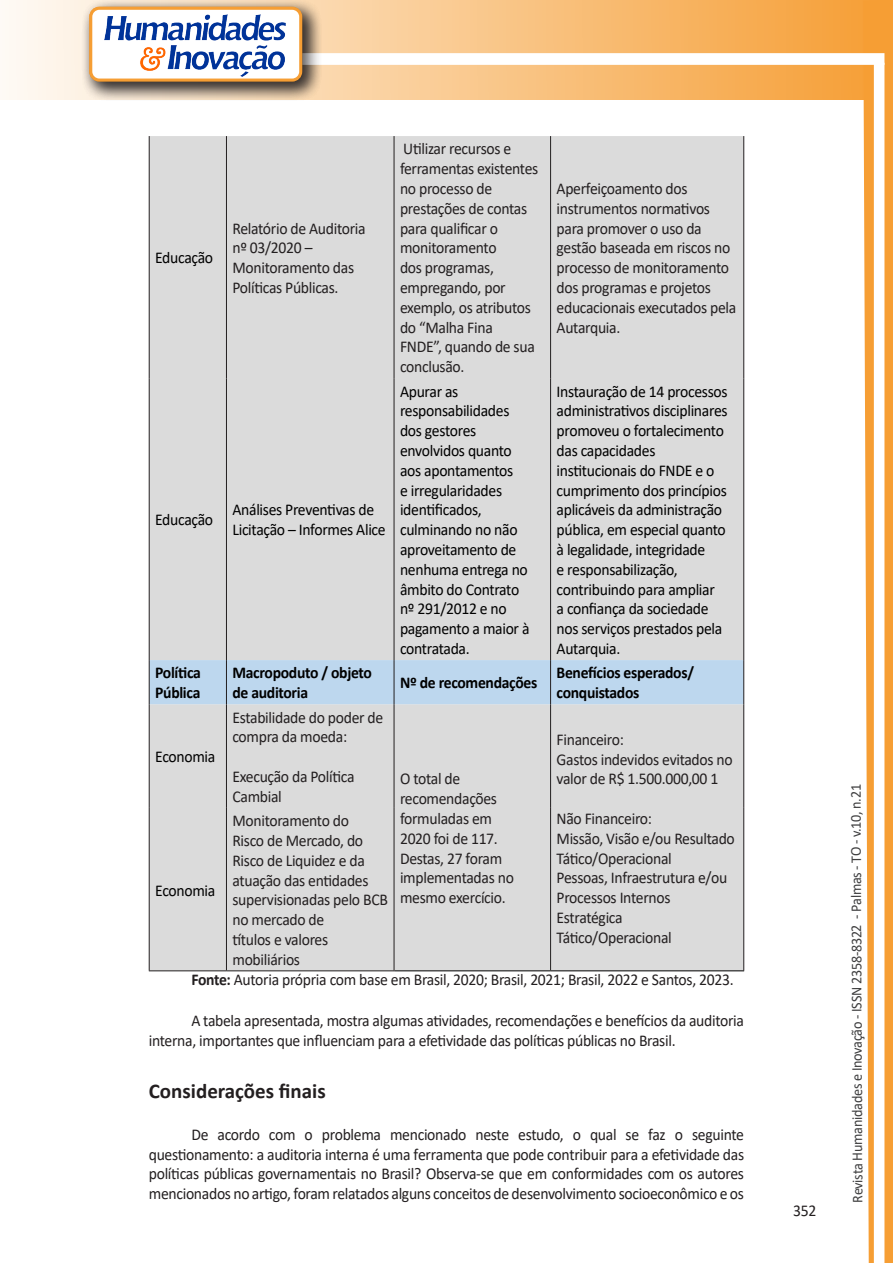
<style>
.page{position:relative;width:893px;height:1263px;background:#fff}
.page>*{position:absolute;margin:0;border:0;box-sizing:border-box;transform-origin:0 0}
.Titulo_2{font:700 21px "Calibri";color:#231f20}
.texto{font:16.5px/19.8px "Calibri";letter-spacing:-.02em;color:#231f20;scale:.95 1}
.texto-2{font:16.5px/19.8px "Calibri";letter-spacing:-.02em;color:#000;scale:.95 1}
.texto-3{font:700 16.5px/19.8px "Calibri";letter-spacing:-.02em;color:#000;scale:.95 1}
.t1{font:15px "Calibri";letter-spacing:-.025em;color:#3e3e3f;scale:.95 1}
.s1{font-weight:700}
</style>
<div class="page">
<svg style="left:5px;top:0;width:858px;height:100px;background:#f9c484"></svg>
<div style="left:302px;top:53px;width:582px;height:12px;background:#fff;border:2px solid #fff"></div>
<svg style="left:863px;top:0;width:30px;height:1263px"></svg>
<div style="left:81px;top:0;width:241px;height:102px;background:#231f20;opacity:.75"></div>
<div style="left:91px;top:8px;width:210px;height:72px;background:#fff;border-radius:9px"></div>
<img style="left:104px;top:14px;width:181px;height:62px">
<div style="left:89px;top:7px;width:213px;height:75px;border:3px solid #f69e34;border-radius:9px"></div>
<div style="left:150px;top:136px;width:593px;height:834px;background:#dbdbdb"></div>
<div style="left:150px;top:660px;width:593px;height:44px;background:#bdd7ee"></div>
<hr style="left:149px;top:136px;width:1px;height:242px;background:#231f20">
<hr style="left:149px;top:378px;width:1px;height:282px;background:#231f20">
<hr style="left:149px;top:660px;width:1px;height:44px;background:#231f20">
<hr style="left:149px;top:704px;width:1px;height:104px;background:#231f20">
<hr style="left:149px;top:808px;width:1px;height:162px;background:#231f20">
<hr style="left:149px;top:970px;width:77px;height:1px;background:#231f20">
<hr style="left:226px;top:970px;width:168px;height:1px;background:#231f20">
<hr style="left:394px;top:970px;width:157px;height:1px;background:#000">
<hr style="left:551px;top:970px;width:193px;height:1px;background:#000">
<hr style="left:226px;top:136px;width:1px;height:242px;background:#231f20">
<hr style="left:394px;top:136px;width:1px;height:242px;background:#231f20">
<hr style="left:550px;top:136px;width:1px;height:242px;background:#231f20">
<hr style="left:743px;top:136px;width:1px;height:242px;background:#231f20">
<hr style="left:226px;top:378px;width:1px;height:282px;background:#231f20">
<hr style="left:394px;top:378px;width:1px;height:282px;background:#231f20">
<hr style="left:550px;top:378px;width:1px;height:282px;background:#231f20">
<hr style="left:743px;top:378px;width:1px;height:282px;background:#231f20">
<hr style="left:226px;top:660px;width:1px;height:44px;background:#231f20">
<hr style="left:394px;top:660px;width:1px;height:44px;background:#231f20">
<hr style="left:550px;top:660px;width:1px;height:44px;background:#231f20">
<hr style="left:743px;top:660px;width:1px;height:44px;background:#231f20">
<hr style="left:226px;top:704px;width:1px;height:104px;background:#231f20">
<hr style="left:394px;top:704px;width:1px;height:104px;background:#231f20">
<hr style="left:550px;top:704px;width:1px;height:104px;background:#231f20">
<hr style="left:743px;top:704px;width:1px;height:104px;background:#231f20">
<hr style="left:550px;top:808px;width:1px;height:162px;background:#231f20">
<hr style="left:743px;top:808px;width:1px;height:162px;background:#231f20">
<hr style="left:226px;top:808px;width:1px;height:162px;background:#231f20">
<hr style="left:394px;top:808px;width:1px;height:162px;background:#231f20">
<p class="texto-2" style="left:155px;top:248px;width:63px">Educação</p>
<p class="texto" style="left:232px;top:218px;width:142px">Relatório de Auditoria nº 03/2020 –<br>Monitoramento das<br>Políticas Públicas.</p>
<p class="texto-2" style="left:155px;top:510px;width:63px">Educação</p>
<p class="texto-2" style="left:232px;top:500px;width:163px">Análises Preventivas de<br>Licitação – Informes Alice</p>
<p class="texto" style="left:400px;top:139px;width:147px">Utilizar recursos e ferramentas existentes no processo de prestações de contas para qualificar o monitoramento<br>dos programas, empregando, por exemplo, os atributos do “Malha Fina<br>FNDE”, quando de sua conclusão.</p>
<p class="texto" style="left:557px;top:178px;width:191px">Aperfeiçoamento dos instrumentos normativos para promover o uso da gestão baseada em riscos no processo de monitoramento dos programas e projetos educacionais executados pela<br>Autarquia.</p>
<p class="texto-2" style="left:400px;top:381px;width:138px">Apurar as responsabilidades dos gestores envolvidos quanto aos apontamentos<br>e irregularidades identificados, culminando no não aproveitamento de nenhuma entrega no âmbito do Contrato nº 291/2012 e no pagamento a maior à contratada.</p>
<p class="texto-2" style="left:557px;top:381px;width:182px">Instauração de 14 processos administrativos disciplinares promoveu o fortalecimento das capacidades institucionais do FNDE e o cumprimento dos princípios aplicáveis da administração pública, em especial quanto à legalidade, integridade<br>e responsabilização, contribuindo para ampliar<br>a confiança da sociedade nos serviços prestados pela<br>Autarquia.</p>
<p class="texto-3" style="left:155px;top:663px;width:50px">Política<br>Pública</p>
<p class="texto-3" style="left:232px;top:663px;width:148px">Macropoduto / objeto de auditoria</p>
<p class="texto-3" style="left:400px;top:673px;width:146px">Nº de recomendações</p>
<p class="texto-3" style="left:557px;top:663px;width:146px">Benefícios esperados/ conquistados</p>
<p class="texto" style="left:232px;top:707px;width:160px">Estabilidade do poder de compra da moeda:</p>
<p class="texto" style="left:232px;top:766px;width:130px">Execução da Política<br>Cambial</p>
<p class="texto" style="left:400px;top:768px;width:121px">O total de recomendações formuladas em<br>2020 foi de 117.<br>Destas, 27 foram implementadas no mesmo exercício.</p>
<p class="texto" style="left:557px;top:729px;width:187px">Financeiro:<br>Gastos indevidos evitados no valor de R$ 1.500.000,00 1</p>
<p class="texto" style="left:557px;top:808px;width:189px">Não Financeiro:<br>Missão, Visão e/ou Resultado<br>Tático/Operacional<br>Pessoas, Infraestrutura e/ou<br>Processos Internos<br>Estratégica<br>Tático/Operacional</p>
<p class="texto-2" style="left:155px;top:746px;width:65px">Economia</p>
<p class="texto" style="left:232px;top:810px;width:165px">Monitoramento do<br>Risco de Mercado, do<br>Risco de Liquidez e da atuação das entidades supervisionadas pelo BCB no mercado de<br>títulos e valores mobiliários</p>
<p class="texto" style="left:191px;top:969px;width:572px"><span class="s1">Fonte:</span> Autoria própria com base em Brasil, 2020; Brasil, 2021; Brasil, 2022 e Santos, 2023.</p>
<p class="texto" style="left:149px;top:1011px;width:628px;text-indent:43px">A tabela apresentada, mostra algumas atividades, recomendações e benefícios da auditoria interna, importantes que influenciam para a efetividade das políticas públicas no Brasil.</p>
<p class="Titulo_2" style="left:149px;top:1076px;width:178px">Considerações finais</p>
<p class="texto" style="left:149px;top:1124px;width:628px;text-align:justify;text-indent:43px">De acordo com o problema mencionado neste estudo, o qual se faz o seguinte questionamento: a auditoria interna é uma ferramenta que pode contribuir para a efetividade das políticas públicas governamentais no Brasil? Observa-se que em conformidades com os autores mencionados no artigo, foram relatados alguns conceitos de desenvolvimento socioeconômico e os</p>
<p class="texto-2" style="left:155px;top:880px;width:65px">Economia</p>
<p class="texto" style="left:793px;top:1200px;width:26px">352</p>
<p class="t1" style="left:846px;top:1203px;width:442px;rotate:-90deg">Revista Humanidades e Inovação - ISSN 2358-8322 - Palmas - TO - v.10, n.21</p>
</div>
